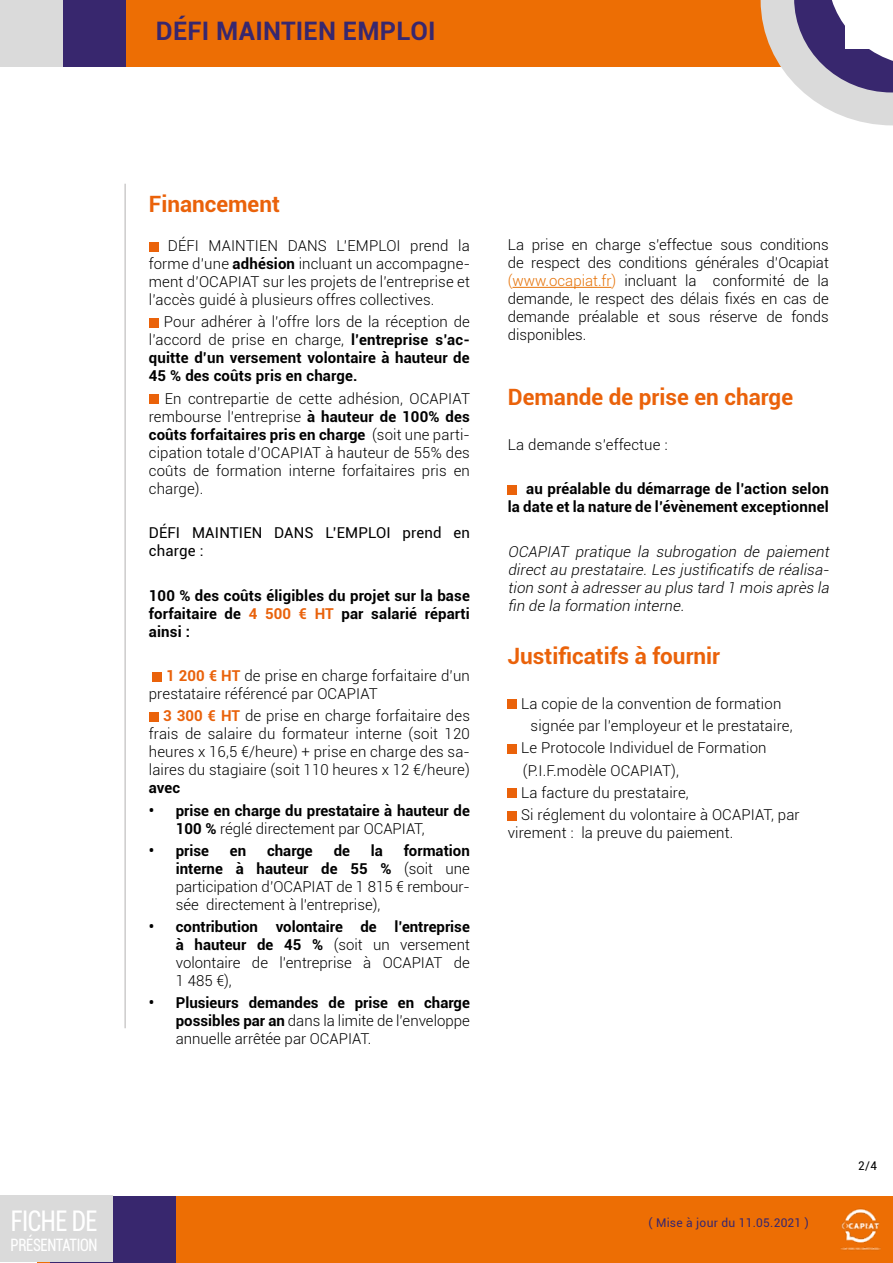
<style>
.page{position:relative;width:893px;height:1263px;background:#fff}
.page>*{position:absolute;margin:0;border:0;box-sizing:border-box;transform-origin:0 0}
.t1{font:condensed 28.5px "Roboto";letter-spacing:-.02em;color:#fff;scale:.86 1}
.t2{font:700 25.5px "Roboto";letter-spacing:.01em;color:#38276e}
.t3{font:700 22.5px "Roboto";color:#ea620a}
.t4{font:condensed 17.1px "Roboto";letter-spacing:-.02em;color:#fff;scale:.86 1}
.t5{font:300 15px/18px "Roboto";letter-spacing:.01em;color:#000;text-align:justify}
.t6{font:700 15px/18px "Roboto";letter-spacing:.01em;color:#000;text-align:justify}
.t7{font:italic 300 15px/18px "Roboto";color:#000;text-align:justify}
.t8{font:15px/18px "Roboto";letter-spacing:.01em;color:#000}
.t9{font:12px "Roboto";letter-spacing:.02em;color:#38276e}
.t10{font:12px "Roboto";color:#000}
.s1{font-weight:700}
.s2{font-weight:300}
.s3{color:#e9620b}
.s4{font-weight:700;color:#e9620b}
.s5{color:#e67309}
</style>
<div class="page">
<hr style="left:125px;top:184px;width:1px;height:844px;background:#b3b2b2">
<div style="left:149px;top:242px;width:9px;height:9px;background:#ea620a"></div>
<div style="left:149px;top:318px;width:9px;height:10px;background:#ea620a"></div>
<div style="left:149px;top:394px;width:9px;height:10px;background:#ea620a"></div>
<div style="left:153px;top:672px;width:9px;height:9px;background:#ea620a"></div>
<div style="left:149px;top:712px;width:9px;height:10px;background:#ea620a"></div>
<hr style="left:512px;top:287px;width:99px;height:1px;background:#e67309">
<div style="left:508px;top:485px;width:9px;height:9px;background:#ea620a"></div>
<div style="left:508px;top:700px;width:9px;height:9px;background:#ea620a"></div>
<div style="left:508px;top:744px;width:9px;height:9px;background:#ea620a"></div>
<div style="left:508px;top:789px;width:9px;height:9px;background:#ea620a"></div>
<div style="left:508px;top:811px;width:9px;height:9px;background:#ea620a"></div>
<div style="left:0;top:0;width:893px;height:66px;background:#ed6e04"></div>
<svg style="left:761px;top:0;width:132px;height:125px"></svg>
<div style="left:845px;top:0;width:48px;height:48px;background:#fff"></div>
<div style="left:0;top:0;width:125px;height:66px;background:#38276e"></div>
<div style="left:0;top:0;width:63px;height:66px;background:#dadada"></div>
<div style="left:37px;top:1197px;width:856px;height:66px;background:#ed6e04"></div>
<div style="left:50px;top:1197px;width:125px;height:66px;background:#38276e"></div>
<div style="left:0;top:1196px;width:113px;height:66px;background:#dadada"></div>
<img style="left:829px;top:1196px;width:61px;height:54px">
<h2 class="t2" style="left:156px;top:13px;width:281px">DÉFI MAINTIEN EMPLOI</h2>
<h1 class="t1" style="left:11px;top:1201px;width:102px">FICHE DE</h1>
<p class="t4" style="left:11px;top:1233px;width:103px">PRÉSENTATION</p>
<h3 class="t3" style="left:149px;top:188px;width:133px">Financement</h3>
<p class="t5" style="left:149px;top:236px;width:323px;text-indent:19px">DÉFI MAINTIEN DANS L’EMPLOI prend la forme d’une <span class="s1">adhésion</span> incluant un accompagne&shy;ment d’OCAPIAT sur les projets de l’entreprise et l’accès guidé à plusieurs offres collectives.</p>
<p class="t6" style="left:149px;top:312px;width:323px;text-indent:15px"><span class="s2">Pour adhérer à l’offre lors de la réception de l’accord de prise en charge,</span> l’entreprise s’ac&shy;quitte d’un versement volontaire à hauteur de 45 % des coûts pris en charge.</p>
<p class="t5" style="left:149px;top:389px;width:323px;text-indent:16px">En contrepartie de cette adhésion, OCAPIAT rembourse l’entreprise <span class="s1">à hauteur de 100% des coûts forfaitaires pris en charge</span> (soit une parti&shy;cipation totale d’OCAPIAT à hauteur de 55% des coûts de formation interne forfaitaires pris en charge).</p>
<p class="t8" style="left:149px;top:523px;width:323px">DÉFI MAINTIEN DANS L’EMPLOI prend en charge :</p>
<p class="t6" style="left:149px;top:586px;width:323px">100 % des coûts éligibles du projet sur la base forfaitaire de <span class="s3">4 500 € HT</span> par salarié réparti ainsi :</p>
<p class="t5" style="left:149px;top:666px;width:323px;text-indent:17px"><span class="s4">1 200 € HT</span> de prise en charge forfaitaire d’un prestataire référencé par OCAPIAT</p>
<p class="t5" style="left:149px;top:706px;width:323px;text-indent:14px"><span class="s4">3 300 € HT</span> de prise en charge forfaitaire des frais de salaire du formateur interne (soit 120 heures x 16,5 €/heure) + prise en charge des sa&shy;laires du stagiaire (soit 110 heures x 12 €/heure)</p>
<p class="t6" style="left:149px;top:778px;width:33px">avec</p>
<p class="t6" style="left:176px;top:801px;width:296px;text-indent:-27px">• prise en charge du prestataire à hauteur de<br>100 % <span class="s2">réglé directement par OCAPIAT,</span></p>
<p class="t6" style="left:149px;top:841px;width:62px">• prise</p>
<p class="t6" style="left:230px;top:841px;width:18px">en</p>
<p class="t6" style="left:267px;top:841px;width:47px">charge</p>
<p class="t6" style="left:334px;top:841px;width:18px">de</p>
<p class="t6" style="left:371px;top:841px;width:14px">la</p>
<p class="t5" style="left:176px;top:841px;width:296px;text-indent:228px"><span class="s1">formation interne à hauteur de 55 %</span> (soit une participation d’OCAPIAT de 1 815 € rembour&shy;sée directement à l’entreprise),</p>
<p class="t5" style="left:176px;top:917px;width:296px;text-indent:-27px"><span class="s1">• contribution volontaire de l’entreprise à hauteur de 45 %</span> (soit un versement volontaire de l’entreprise à OCAPIAT de 1 485 €),</p>
<p class="t5" style="left:176px;top:993px;width:296px;text-indent:-27px"><span class="s1">• Plusieurs demandes de prise en charge possibles par an</span> dans la limite de l’enveloppe annuelle arrêtée par OCAPIAT.</p>
<p class="t5" style="left:508px;top:235px;width:323px">La prise en charge s’effectue sous conditions de respect des conditions générales d’Ocapiat <span class="s5">(www.ocapiat.fr)</span> incluant la conformité de la demande, le respect des délais fixés en cas de demande préalable et sous réserve de fonds disponibles.</p>
<h3 class="t3" style="left:508px;top:381px;width:287px">Demande de prise en charge</h3>
<p class="t5" style="left:508px;top:435px;width:161px">La demande s’effectue :</p>
<p class="t6" style="left:508px;top:479px;width:322px;text-align:right">au préalable du démarrage de l’action selon<br>la date et la nature de l’évènement exceptionnel</p>
<p class="t7" style="left:508px;top:542px;width:326px">OCAPIAT pratique la subrogation de paiement directau prestataire.Les j ustificatifs de réalisa&shy;tion sontà adresserau plus tard 1 mois après la fin de la formation interne.</p>
<h3 class="t3" style="left:508px;top:640px;width:214px">Justificatifs à fournir</h3>
<p class="t5" style="left:521px;top:694px;width:262px">La copie de la convention de formation</p>
<p class="t5" style="left:531px;top:716px;width:263px">signée par l’employeur et le prestataire,</p>
<p class="t5" style="left:521px;top:738px;width:247px">Le Protocole Individuel de Formation</p>
<p class="t5" style="left:523px;top:761px;width:157px">(P.I.F.modèle OCAPIAT),</p>
<p class="t5" style="left:521px;top:783px;width:169px">La facture du prestataire,</p>
<p class="t5" style="left:521px;top:805px;width:280px">Si réglement du volontaire à OCAPIAT, par</p>
<p class="t5" style="left:508px;top:823px;width:227px">virement : la preuve du paiement.</p>
<p class="t9" style="left:649px;top:1214px;width:162px">( Mise à jour du 11.05.2021 )</p>
<p class="t10" style="left:858px;top:1157px;width:20px">2/4</p>
</div>
